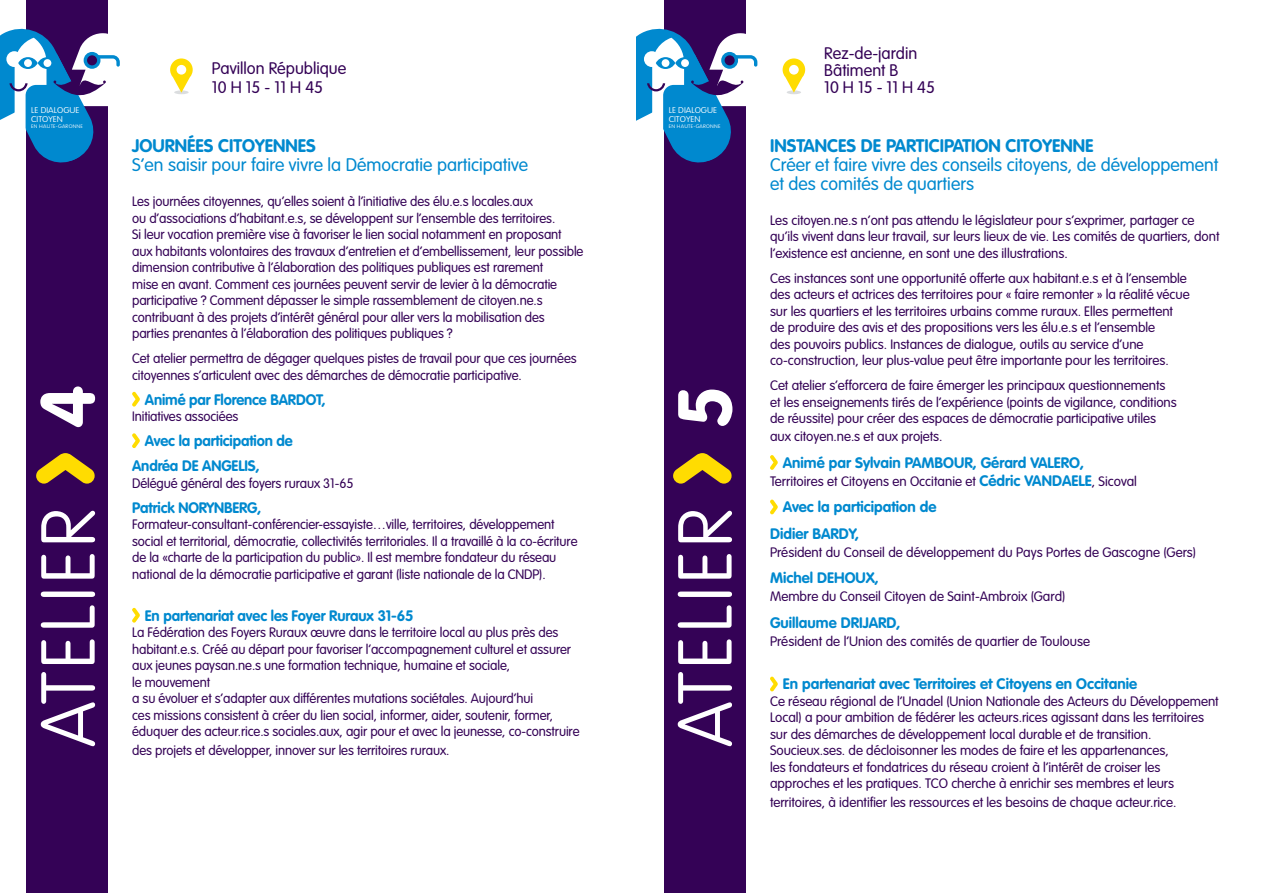
<style>
.page{position:relative;width:1276px;height:893px;background:#fff}
.page>*{position:absolute;margin:0;border:0;box-sizing:border-box;transform-origin:0 0}
.t1{font:100 75px "VAG Rounded Std";letter-spacing:.04em;color:#fff}
.t2{font:700 75px "VAG Rounded Std";color:#fff}
.t3{font:300 18px/18.8px "VAG Rounded Std";color:#0089cf}
.t4{font:700 18px "VAG Rounded Std";color:#0089cf}
.t5{font:300 16.5px/17.1px "VAG Rounded Std";color:#340256}
.t6{font:700 15px/25px "VAG Rounded Std";color:#0089cf}
.t7{font:300 13.5px/16.5px "VAG Rounded Std";letter-spacing:-.01em;color:#340256}
.t8{font:100 8.25px/9px "VAG Rounded Std";color:#fff;scale:1.1 1}
.t9{font:100 4.95px "VAG Rounded Std";letter-spacing:.04em;color:#fff;scale:1.1 1}
.s1{font-weight:700}
.s2{font-weight:700;font-size:15px;color:#0089cf}
</style>
<div class="page">
<svg style="left:132px;top:392px;width:8px;height:15px"></svg>
<svg style="left:132px;top:433px;width:8px;height:15px"></svg>
<svg style="left:132px;top:608px;width:8px;height:15px"></svg>
<hr style="left:174px;top:90px;width:15px;height:4px;background:#dbdddf;border-radius:50%">
<svg style="left:170px;top:58px;width:23px;height:35px"></svg>
<svg style="left:770px;top:455px;width:8px;height:15px"></svg>
<svg style="left:770px;top:500px;width:8px;height:14px"></svg>
<svg style="left:770px;top:677px;width:8px;height:14px"></svg>
<div style="left:664px;top:0;width:81px;height:893px;background:#340256"></div>
<svg style="left:673px;top:453px;width:58px;height:31px"></svg>
<hr style="left:786px;top:90px;width:15px;height:4px;background:#dbdddf;border-radius:50%">
<svg style="left:782px;top:58px;width:23px;height:35px"></svg>
<div style="left:26px;top:0;width:81px;height:893px;background:#340256"></div>
<svg style="left:36px;top:453px;width:59px;height:31px"></svg>
<svg style="left:0;top:24px;width:120px;height:143px"></svg>
<div style="left:0;top:40px;width:5px;height:71px;background:#0089cf"></div>
<svg style="left:637px;top:24px;width:121px;height:143px"></svg>
<div style="left:637px;top:40px;width:5px;height:71px;background:#0089cf"></div>
<p class="t8" style="left:31px;top:106px;width:45px">LE DIALOGUE<br>CITOYEN</p>
<p class="t9" style="left:31px;top:123px;width:49px">EN HAUTE-GARONNE</p>
<h1 class="t1" style="left:25px;top:747px;width:363px;rotate:-90deg">atelier <span class="s1">4</span></h1>
<p class="t5" style="left:212px;top:60px;width:136px;line-height:18.8px">Pavillon République<br>10 H 15 - 11 H 45</p>
<h2 class="t4" style="left:132px;top:135px;width:12px">JOURNÉ</h2>
<h2 class="t4" style="left:195px;top:135px;width:34px">ES CITOY</h2>
<h2 class="t4" style="left:265px;top:135px;width:52px">ENN ES</h2>
<h2 class="t3" style="left:132px;top:156px;width:397px">S’en saisir pour faire vivre la Démocratie participative</h2>
<p class="t7" style="left:132px;top:194px;width:453px">Les journées citoyennes, qu’elles soient à l’initiative des élu.e.s locales.aux<br>ou d’associations d’habitant.e.s, se développent sur l’ensemble des territoires.<br>Si leur vocation première vise à favoriser le lien social notamment en proposant aux habitants volontaires des travaux d’entretien et d’embellissement, leur possible dimension contributive à l’élaboration des politiques publiques est rarement<br>mise en avant. Comment ces journées peuvent servir de levier à la démocratie participative ? Comment dépasser le simple rassemblement de citoyen.ne.s contribuant à des projets d’intérêt général pour aller vers la mobilisation des parties prenantes à l’élaboration des politiques publiques ?</p>
<p class="t7" style="left:132px;top:351px;width:446px">Cet atelier permettra de dégager quelques pistes de travail pour que ces journées citoyennes s’articulent avec des démarches de démocratie participative.</p>
<p class="t6" style="left:145px;top:387px;width:153px">Animé par Florence BARDOT</p>
<p class="t6" style="left:322px;top:387px;width:5px">,</p>
<p class="t7" style="left:132px;top:409px;width:108px">Initiatives associées</p>
<p class="t6" style="left:132px;top:429px;width:162px;text-indent:13px">Avec la participation de<br>Andréa DE ANGELIS,</p>
<p class="t7" style="left:132px;top:475px;width:223px">Délégué général des foyers ruraux 31-65</p>
<p class="t6" style="left:132px;top:495px;width:57px">Patrick NORYN</p>
<p class="t6" style="left:224px;top:495px;width:39px">BERG,</p>
<p class="t7" style="left:132px;top:517px;width:447px">Formateur-consultant-conférencier-essayiste…ville, territoires, développement social et territorial, démocratie, collectivités territoriales. Il a travaillé à la co-écriture de la «charte de la participation du public». Il est membre fondateur du réseau national de la démocratie participative et garant (liste nationale de la CNDP).</p>
<p class="t6" style="left:145px;top:603px;width:270px">En partenariat avec les Foyer Ruraux 31-65</p>
<p class="t7" style="left:132px;top:625px;width:449px">La Fédération des Foyers Ruraux œuvre dans le territoire local au plus près des habitant.e.s. Créé au départ pour favoriser l’accompagnement culturel et assurer aux jeunes paysan.ne.s une formation technique, humaine et sociale,<br>le mouvement<br>a su évoluer et s’adapter aux différentes mutations sociétales. Aujourd’hui<br>ces missions consistent à créer du lien social, informer, aider, soutenir, former, éduquer des acteur.rice.s sociales.aux, agir pour et avec la jeunesse, co-construire</p>
<p class="t7" style="left:132px;top:742px;width:319px">des projets et développer, innover sur les territoires ruraux.</p>
<p class="t8" style="left:669px;top:106px;width:45px">LE DIALOGUE<br>CITOYEN</p>
<p class="t9" style="left:669px;top:123px;width:49px">EN HAUTE-GARONNE</p>
<h1 class="t1" style="left:662px;top:747px;width:363px;rotate:-90deg">atelier <span class="s1">5</span></h1>
<h1 class="t2" style="left:661px;top:428px;width:29px;rotate:-90deg">1</h1>
<p class="t5" style="left:824px;top:45px;width:112px">Rez-de-jardin<br>Bâtiment B<br>10 H 15 - 11 H 45</p>
<h2 class="t4" style="left:770px;top:135px;width:145px">INSTANCES DE PARTICI</h2>
<h2 class="t4" style="left:944px;top:135px;width:29px">PATION</h2>
<h2 class="t4" style="left:1005px;top:135px;width:11px">CITOY</h2>
<h2 class="t4" style="left:1052px;top:135px;width:43px">ENNE</h2>
<h2 class="t3" style="left:770px;top:156px;width:450px">Créer et faire vivre des conseils citoyens, de développement et des comités de quartiers</h2>
<p class="t7" style="left:770px;top:212px;width:451px">Les citoyen.ne.s n’ont pas attendu le législateur pour s’exprimer, partager ce qu’ils vivent dans leur travail, sur leurs lieux de vie. Les comités de quartiers, dont l’existence est ancienne, en sont une des illustrations.</p>
<p class="t7" style="left:770px;top:270px;width:421px">Ces instances sont une opportunité offerte aux habitant.e.s et à l’ensemble des acteurs et actrices des territoires pour « faire remonter » la réalité vécue sur les quartiers et les territoires urbains comme ruraux. Elles permettent de produire des avis et des propositions vers les élu.e.s et l’ensemble<br>des pouvoirs publics. Instances de dialogue, outils au service d’une co-construction, leur plus-value peut être importante pour les territoires.</p>
<p class="t7" style="left:770px;top:378px;width:408px">Cet atelier s’efforcera de faire émerger les principaux questionnements et les enseignements tirés de l’expérience (points de vigilance, conditions de réussite) pour créer des espaces de démocratie participative utiles</p>
<p class="t7" style="left:770px;top:429px;width:174px">aux citoyen.ne.s et aux projets.</p>
<p class="t6" style="left:783px;top:451px;width:172px">Animé par Sylvain PAMBOUR</p>
<p class="t6" style="left:972px;top:451px;width:113px">, Gérard VALERO,</p>
<p class="t7" style="left:770px;top:473px;width:368px">Territoires et Citoyens en Occitanie et <span class="s2">Cédric VANDAELE</span>, Sicoval</p>
<p class="t6" style="left:770px;top:494px;width:168px;line-height:26.5px;text-indent:13px">Avec la participation de<br>Didier BARDY,</p>
<p class="t7" style="left:770px;top:544px;width:427px">Président du Conseil de développement du Pays Portes de Gascogne (Gers)</p>
<p class="t6" style="left:770px;top:566px;width:86px">Michel DEHOUX</p>
<p class="t6" style="left:875px;top:566px;width:6px">,</p>
<p class="t7" style="left:770px;top:589px;width:297px">Membre du Conseil Citoyen de Saint-Ambroix (Gard)</p>
<p class="t6" style="left:770px;top:611px;width:79px">Guillaume DRIJ</p>
<p class="t6" style="left:869px;top:611px;width:33px">ARD,</p>
<p class="t7" style="left:770px;top:633px;width:321px">Président de l’Union des comités de quartier de Toulouse</p>
<p class="t6" style="left:783px;top:672px;width:356px">En partenariat avec Territoires et Citoyens en Occitanie</p>
<p class="t7" style="left:770px;top:693px;width:450px">Ce réseau régional de l’Unadel (Union Nationale des Acteurs du Développement Local) a pour ambition de fédérer les acteurs.rices agissant dans les territoires sur des démarches de développement local durable et de transition.<br>Soucieux.ses. de décloisonner les modes de faire et les appartenances,<br>les fondateurs et fondatrices du réseau croient à l’intérêt de croiser les approches et les pratiques. TCO cherche à enrichir ses membres et leurs</p>
<p class="t7" style="left:770px;top:795px;width:408px">territoires, à identifier les ressources et les besoins de chaque acteur.rice.</p>
</div>
